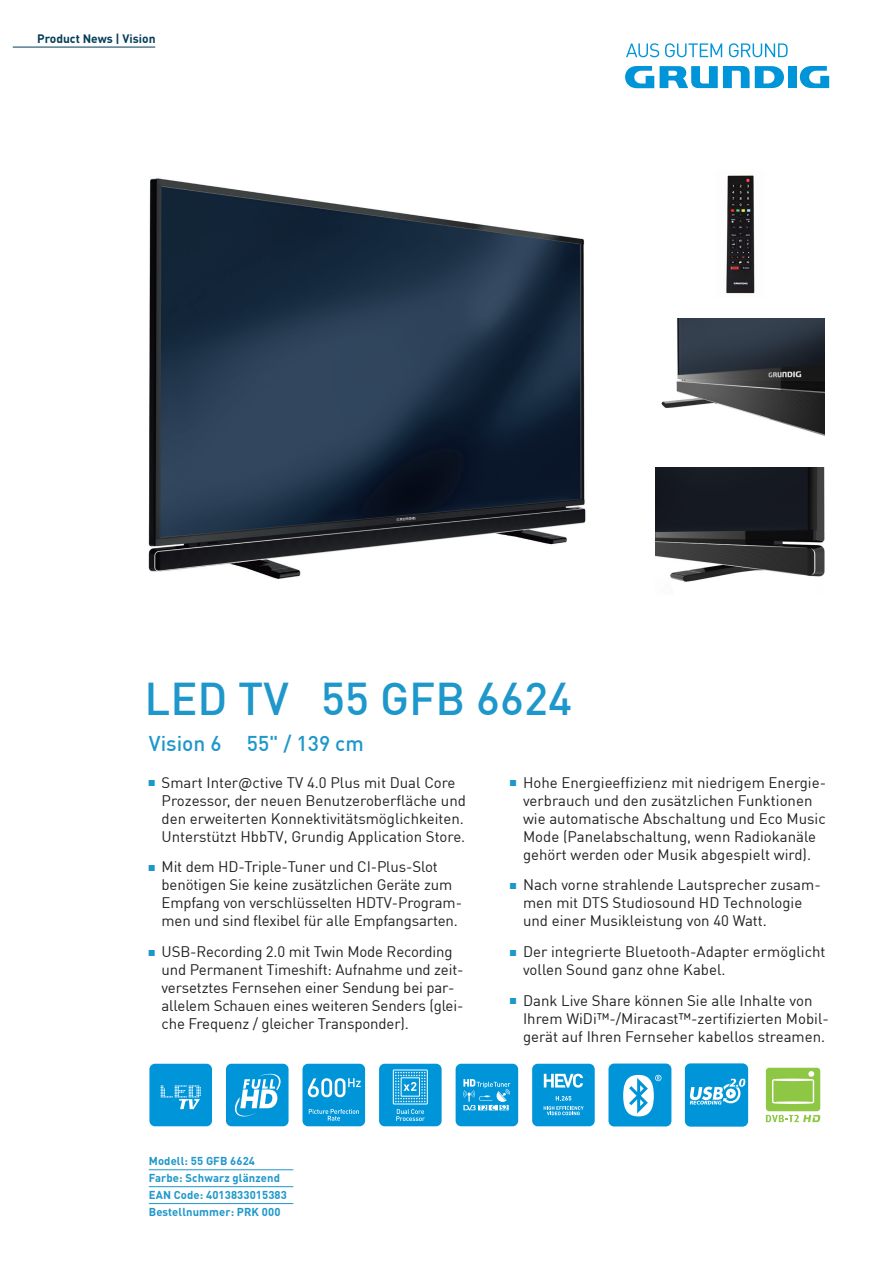
<style>
.page{position:relative;width:893px;height:1263px;background:#fff}
.page>*{position:absolute;margin:0;border:0;box-sizing:border-box;transform-origin:0 0}
.Gerätename_1{font:45px "Grundig DIN Medium";color:#1e97cb}
.Gerätename_2{font:21px "Grundig DIN Medium";color:#1e97cb}
.Fliestext_S_1{font:15px/18px "Grundig DIN";color:#231f20}
.t1{font:700 12px "Grundig DIN";color:#043e5a}
.EAN_Code{font:700 11.25px "Grundig DIN";letter-spacing:.01em;color:#1e97cb}
.s1{font-family:"Futura TOT Boo";font-size:9px;color:#1e97cb}
</style>
<div class="page">
<img style="left:148px;top:178px;width:438px;height:401px">
<img style="left:726px;top:175px;width:29px;height:119px">
<div style="left:149px;top:1064px;width:63px;height:62px;background:#0095d9;border-radius:6px"></div>
<svg style="left:161px;top:1085px;width:40px;height:24px"></svg>
<div style="left:226px;top:1064px;width:63px;height:62px;background:#0095d9;border-radius:6px"></div>
<svg style="left:234px;top:1073px;width:47px;height:44px"></svg>
<div style="left:302px;top:1064px;width:63px;height:62px;background:#0095d9;border-radius:6px"></div>
<svg style="left:308px;top:1078px;width:53px;height:19px"></svg>
<svg style="left:309px;top:1109px;width:50px;height:11px"></svg>
<div style="left:379px;top:1064px;width:63px;height:62px;background:#0095d9;border-radius:6px"></div>
<svg style="left:396px;top:1109px;width:29px;height:12px"></svg>
<div style="left:393px;top:1070px;width:34px;height:34px;border:1px solid #fff"></div>
<svg style="left:395px;top:1072px;width:30px;height:30px"></svg>
<div style="left:401px;top:1078px;width:19px;height:18px;border:1px solid #fff"></div>
<div style="left:456px;top:1064px;width:62px;height:62px;background:#0095d9;border-radius:6px"></div>
<svg style="left:463px;top:1079px;width:47px;height:31px"></svg>
<div style="left:532px;top:1064px;width:63px;height:62px;background:#0095d9;border-radius:6px"></div>
<svg style="left:544px;top:1106px;width:40px;height:9px"></svg>
<svg style="left:556px;top:1096px;width:15px;height:4px"></svg>
<svg style="left:544px;top:1074px;width:39px;height:14px"></svg>
<div style="left:608px;top:1063px;width:63px;height:63px;background:#0095d9;border-radius:6px"></div>
<svg style="left:623px;top:1075px;width:38px;height:41px"></svg>
<div style="left:685px;top:1063px;width:63px;height:64px;background:#0095d9;border-radius:6px"></div>
<svg style="left:690px;top:1078px;width:56px;height:26px"></svg>
<svg style="left:765px;top:1067px;width:56px;height:56px"></svg>
<svg style="left:766px;top:1068px;width:54px;height:54px"></svg>
<img style="left:661px;top:319px;width:164px;height:117px">
<img style="left:656px;top:468px;width:169px;height:114px">
<div style="left:8px;top:41px;width:152px;height:12px;background:#231f20;opacity:.12"></div>
<hr style="left:13px;top:47px;width:142px;height:1px;background:#043e5a">
<hr style="left:149px;top:1169px;width:144px;height:1px;background:#1e97cb">
<hr style="left:149px;top:1186px;width:144px;height:1px;background:#1e97cb">
<hr style="left:149px;top:1203px;width:144px;height:1px;background:#1e97cb">
<div style="left:788px;top:66px;width:9px;height:22px;background:#0095d9"></div>
<svg style="left:660px;top:66px;width:124px;height:22px"></svg>
<svg style="left:625px;top:66px;width:29px;height:22px"></svg>
<svg style="left:799px;top:66px;width:30px;height:22px"></svg>
<svg style="left:626px;top:43px;width:33px;height:14px"></svg>
<svg style="left:665px;top:43px;width:57px;height:14px"></svg>
<svg style="left:729px;top:43px;width:59px;height:14px"></svg>
<p class="t1" style="left:37px;top:31px;width:120px">Product News | Vision</p>
<p class="Gerätename_1" style="left:145px;top:669px;width:429px">LED TV 55 GFB 6624</p>
<p class="Gerätename_2" style="left:149px;top:729px;width:217px">Vision 6 55" / 139 cm</p>
<p class="Fliestext_S_1" style="left:162px;top:773px;width:306px;text-indent:-13px"><span class="s1">■</span> Smart Inter@ctive TV 4.0 Plus mit Dual Core Prozessor, der neuen Benutzeroberfläche und den erweiterten Konnektivitätsmöglichkeiten.<br>Unterstützt HbbTV, Grundig Application Store.</p>
<p class="Fliestext_S_1" style="left:162px;top:857px;width:302px;text-indent:-13px"><span class="s1">■</span> Mit dem HD-Triple-Tuner und CI-Plus-Slot benötigen Sie keine zusätzlichen Geräte zum Empfang von verschlüsselten HDTV-Program&shy;men und sind flexibel für alle Empfangsarten.</p>
<p class="Fliestext_S_1" style="left:162px;top:942px;width:304px;text-indent:-13px"><span class="s1">■</span> USB-Recording 2.0 mit Twin Mode Recording und Permanent Timeshift: Aufnahme und zeit&shy;versetztes Fernsehen einer Sendung bei par&shy;allelem Schauen eines weiteren Senders (glei&shy;che Frequenz / gleicher Transponder).</p>
<p class="Fliestext_S_1" style="left:523px;top:773px;width:305px;text-indent:-13px"><span class="s1">■</span> Hohe Energieeffizienz mit niedrigem Energie&shy;verbrauch und den zusätzlichen Funktionen wie automatische Abschaltung und Eco Music Mode (Panelabschaltung, wenn Radiokanäle gehört werden oder Musik abgespielt wird).</p>
<p class="Fliestext_S_1" style="left:523px;top:875px;width:299px;text-indent:-13px"><span class="s1">■</span> Nach vorne strahlende Lautsprecher zusam&shy;men mit DTS Studiosound HD Technologie und einer Musikleistung von 40 Watt.</p>
<p class="Fliestext_S_1" style="left:523px;top:942px;width:304px;text-indent:-13px"><span class="s1">■</span> Der integrierte Bluetooth-Adapter ermöglicht vollen Sound ganz ohne Kabel.</p>
<p class="Fliestext_S_1" style="left:523px;top:991px;width:307px;text-indent:-13px"><span class="s1">■</span> Dank Live Share können Sie alle Inhalte von<br>Ihrem WiDi™-/Miracast™-zertifizierten Mobil&shy;gerät auf Ihren Fernseher kabellos streamen.</p>
<p class="EAN_Code" style="left:149px;top:1154px;width:108px">Modell: 55 GFB 6624</p>
<p class="EAN_Code" style="left:149px;top:1171px;width:133px">Farbe: Schwarz glänzend</p>
<p class="EAN_Code" style="left:149px;top:1187px;width:140px">EAN Code: 4013833015383</p>
<p class="EAN_Code" style="left:149px;top:1204px;width:133px">Bestellnummer: PRK 000</p>
</div>
